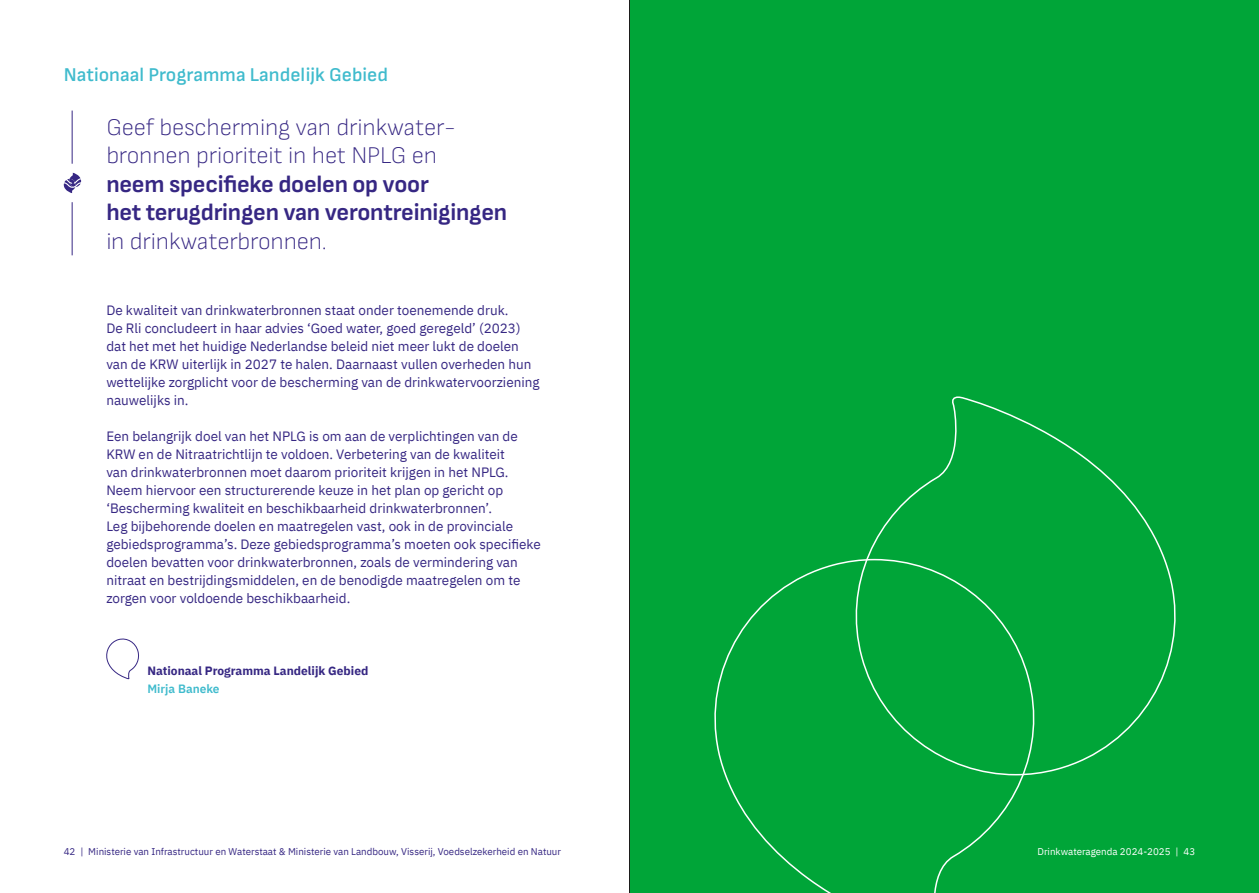
<style>
.page{position:relative;width:1259px;height:893px;background:#fff}
.page>*{position:absolute;margin:0;border:0;box-sizing:border-box;transform-origin:0 0}
.t1{font:200 24px/28.5px "Sofia Sans";letter-spacing:-.01em;color:#362783}
.t2{font:700 24px/28.5px "Sofia Sans";letter-spacing:-.01em;color:#362783}
.t3{font:600 19.5px "Sofia Sans";color:#40bbcd}
.t4{font:13.5px/18px "IBM Plex Sans";color:#362783}
.t5{font:700 12px "IBM Plex Sans";color:#362783}
.t6{font:600 12px "IBM Plex Sans";color:#40bbcd}
.t7{font:9.75px "IBM Plex Sans";color:#362783}
.t8{font:9.75px "IBM Plex Sans";color:#fff}
</style>
<div class="page">
<div style="left:629px;top:0;width:630px;height:893px;background:#00a538"></div>
<svg style="left:866px;top:396px;width:310px;height:377px"></svg>
<svg style="left:714px;top:558px;width:333px;height:335px"></svg>
<svg style="left:106px;top:638px;width:33px;height:42px"></svg>
<hr style="left:72px;top:111px;width:1px;height:53px;background:#362783">
<hr style="left:72px;top:202px;width:1px;height:53px;background:#362783">
<svg style="left:64px;top:173px;width:17px;height:20px"></svg>
<hr style="left:629px;top:0;width:1px;height:893px;background:#1d1d1b">
<h2 class="t3" style="left:64px;top:63px;width:326px">Nationaal Programma Landelijk Gebied</h2>
<h1 class="t1" style="left:106px;top:113px;width:347px">Geef bescherming van drinkwater&shy;bronnen prioriteit in het NPLG en</h1>
<h1 class="t2" style="left:106px;top:170px;width:402px">neem specifieke doelen op voor<br>het terugdringen van verontreinigingen</h1>
<h1 class="t1" style="left:106px;top:227px;width:222px">in drinkwaterbronnen.</h1>
<p class="t4" style="left:106px;top:300px;width:435px">De kwaliteit van drinkwaterbronnen staat onder toenemende druk.<br>De Rli concludeert in haar advies ‘Goed water, goed geregeld’ (2023) dat het met het huidige Nederlandse beleid niet meer lukt de doelen van de KRW uiterlijk in 2027 te halen. Daarnaast vullen overheden hun wettelijke zorgplicht voor de bescherming van de drinkwatervoorziening nauwelijks in.</p>
<p class="t4" style="left:106px;top:426px;width:436px">Een belangrijk doel van het NPLG is om aan de verplichtingen van de KRW en de Nitraatrichtlijn te voldoen. Verbetering van de kwaliteit<br>van drinkwaterbronnen moet daarom prioriteit krijgen in het NPLG.<br>Neem hiervoor een structurerende keuze in het plan op gericht op ‘Bescherming kwaliteit en beschikbaarheid drinkwaterbronnen’.<br>Leg bijbehorende doelen en maatregelen vast, ook in de provinciale gebiedsprogramma’s. Deze gebiedsprogramma’s moeten ook specifieke doelen bevatten voor drinkwaterbronnen, zoals de vermindering van nitraat en bestrijdingsmiddelen, en de benodigde maatregelen om te zorgen voor voldoende beschikbaarheid.</p>
<p class="t5" style="left:147px;top:661px;width:222px">Nationaal Programma Landelijk Gebied</p>
<p class="t6" style="left:147px;top:679px;width:74px">Mirja Baneke</p>
<p class="t7" style="left:64px;top:844px;width:499px">42 | Ministerie van Infrastructuur en Waterstaat &amp; Ministerie van Landbouw, Visserij, Voedselzekerheid en Natuur</p>
<p class="t8" style="left:1037px;top:844px;width:159px">Drinkwateragenda 2024-2025 | 43</p>
</div>
